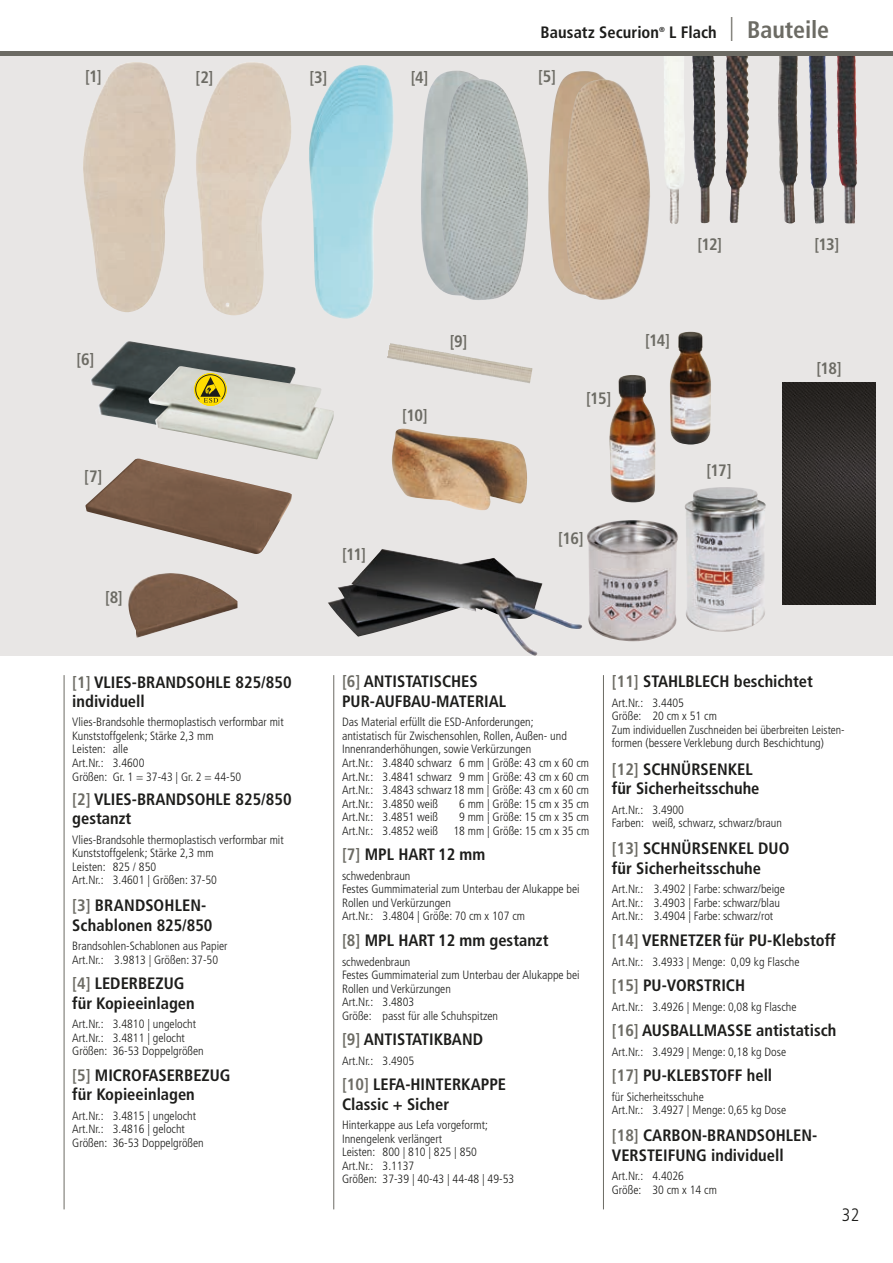
<style>
.page{position:relative;width:893px;height:1263px;background:#fff}
.page>*{position:absolute;margin:0;border:0;box-sizing:border-box;transform-origin:0 0}
.t1{font:700 condensed 24px "Frutiger LT";letter-spacing:-.005em;color:#6c6b64}
.t2{font:300 condensed 18px "Frutiger LT";color:#1d1d1b}
.t3{font:700 condensed 16.5px/19.5px "Frutiger LT";color:#1d1d1b}
.t4{font:700 condensed 16.5px "Frutiger LT";letter-spacing:-.045em;color:#6c6b64}
.t5{font:300 condensed 12px/13.5px "Frutiger LT";color:#1d1d1b}
.t6{font:700 condensed 7.2px "Frutiger LT";color:#1d1d1b}
.s1{font-size:16.5px;color:#1d1d1b}
.s2{font-weight:300}
.s3{color:#6c6b64}
</style>
<div class="page">
<div style="left:0;top:51px;width:893px;height:605px;background:#e8e6e5"></div>
<img style="left:783px;top:383px;width:92px;height:221px">
<img style="left:83px;top:62px;width:93px;height:250px">
<img style="left:196px;top:62px;width:95px;height:253px">
<img style="left:389px;top:358px;width:144px;height:25px">
<img style="left:392px;top:429px;width:135px;height:81px">
<img style="left:328px;top:549px;width:254px;height:107px">
<img style="left:670px;top:332px;width:41px;height:112px">
<img style="left:309px;top:65px;width:85px;height:254px">
<img style="left:421px;top:71px;width:58px;height:220px">
<img style="left:442px;top:79px;width:87px;height:221px">
<img style="left:548px;top:71px;width:57px;height:215px">
<img style="left:565px;top:79px;width:85px;height:221px">
<img style="left:91px;top:341px;width:195px;height:82px">
<img style="left:85px;top:459px;width:207px;height:95px">
<img style="left:128px;top:573px;width:109px;height:65px">
<img style="left:148px;top:366px;width:186px;height:93px">
<hr style="left:333px;top:675px;width:1px;height:534px;background:#6c6b64">
<hr style="left:603px;top:675px;width:1px;height:534px;background:#6c6b64">
<hr style="left:64px;top:675px;width:1px;height:534px;background:#6c6b64">
<div style="left:194px;top:373px;width:33px;height:33px;background:#fd0;border-radius:50%"></div>
<svg style="left:195px;top:374px;width:31px;height:29px"></svg>
<img style="left:587px;top:520px;width:91px;height:121px">
<img style="left:685px;top:487px;width:81px;height:145px">
<img style="left:609px;top:375px;width:47px;height:127px">
<img style="left:725px;top:55px;width:24px;height:168px">
<img style="left:692px;top:55px;width:24px;height:168px">
<img style="left:663px;top:55px;width:22px;height:169px">
<img style="left:778px;top:55px;width:20px;height:169px">
<img style="left:808px;top:55px;width:19px;height:169px">
<img style="left:836px;top:55px;width:21px;height:168px">
<hr style="left:0;top:51px;width:893px;height:4px;background:#6c6b64">
<h3 class="t3" style="left:540px;top:23px;width:120px">Bausatz Securion</h3>
<p class="t6" style="left:659px;top:25px;width:7px">®</p>
<h1 class="t1" style="left:669px;top:16px;width:161px"><span class="s1">L Flach</span> <span class="s2">|</span> Bauteile</h1>
<h3 class="t4" style="left:85px;top:66px;width:18px">[1]</h3>
<h3 class="t4" style="left:196px;top:67px;width:19px">[2]</h3>
<h3 class="t4" style="left:309px;top:67px;width:19px">[3]</h3>
<h3 class="t4" style="left:411px;top:67px;width:19px">[4]</h3>
<h3 class="t4" style="left:538px;top:66px;width:19px">[5]</h3>
<h3 class="t4" style="left:77px;top:350px;width:19px">[6]</h3>
<h3 class="t4" style="left:84px;top:467px;width:20px">[7]</h3>
<h3 class="t4" style="left:105px;top:588px;width:19px">[8]</h3>
<h3 class="t4" style="left:402px;top:406px;width:27px">[10]</h3>
<h3 class="t4" style="left:450px;top:332px;width:19px">[9]</h3>
<h3 class="t4" style="left:342px;top:545px;width:26px">[11]</h3>
<h3 class="t4" style="left:586px;top:389px;width:27px">[15]</h3>
<h3 class="t4" style="left:558px;top:528px;width:27px">[16]</h3>
<h3 class="t4" style="left:697px;top:235px;width:26px">[12]</h3>
<h3 class="t4" style="left:814px;top:235px;width:26px">[13]</h3>
<h3 class="t4" style="left:645px;top:330px;width:27px">[14]</h3>
<h3 class="t4" style="left:816px;top:358px;width:27px">[18]</h3>
<h3 class="t4" style="left:707px;top:460px;width:27px">[17]</h3>
<h3 class="t3" style="left:72px;top:672px;width:221px"><span class="s3">[1]</span> VLIES-BRANDSOHLE 825/850 individuell</h3>
<p class="t5" style="left:72px;top:716px;width:213px">Vlies-Brandsohle thermoplastisch verformbar mit<br>Kunststoffgelenk; Stärke 2,3 mm<br>Leisten: alle<br>Art.Nr.: 3.4600<br>Größen: Gr. 1 = 37-43 | Gr. 2 = 44-50</p>
<h3 class="t3" style="left:72px;top:789px;width:221px"><span class="s3">[2]</span> VLIES-BRANDSOHLE 825/850 gestanzt</h3>
<p class="t5" style="left:72px;top:833px;width:213px">Vlies-Brandsohle thermoplastisch verformbar mit Kunststoffgelenk; Stärke 2,3 mm<br>Leisten: 825 / 850<br>Art.Nr.: 3.4601 | Größen: 37-50</p>
<h3 class="t3" style="left:72px;top:895px;width:142px"><span class="s3">[3]</span> BRANDSOHLEN-<br>Schablonen 825/850</h3>
<p class="t5" style="left:72px;top:939px;width:157px">Brandsohlen-Schablonen aus Papier<br>Art.Nr.: 3.9813 | Größen: 37-50</p>
<h3 class="t3" style="left:72px;top:973px;width:124px"><span class="s3">[4]</span> LEDERBEZUG für Kopieeinlagen</h3>
<p class="t5" style="left:72px;top:1017px;width:133px">Art.Nr.: 3.4810 | ungelocht<br>Art.Nr.: 3.4811 | gelocht<br>Größen: 36-53 Doppelgrößen</p>
<h3 class="t3" style="left:72px;top:1065px;width:160px"><span class="s3">[5]</span> MICROFASERBEZUG für Kopieeinlagen</h3>
<p class="t5" style="left:72px;top:1109px;width:133px">Art.Nr.: 3.4815 | ungelocht<br>Art.Nr.: 3.4816 | gelocht<br>Größen: 36-53 Doppelgrößen</p>
<h3 class="t3" style="left:342px;top:672px;width:166px"><span class="s3">[6]</span> ANTISTATISCHES<br>PUR-AUFBAU-MATERIAL</h3>
<p class="t5" style="left:342px;top:716px;width:249px">Das Material erfüllt die ESD-Anforderungen;<br>antistatisch für Zwischensohlen, Rollen, Außen- und Innenranderhöhungen, sowie Verkürzungen<br>Art.Nr.: 3.4840 schwarz 6 mm | Größe: 43 cm x 60 cm Art.Nr.: 3.4841 schwarz 9 mm | Größe: 43 cm x 60 cm Art.Nr.: 3.4843 schwarz 18 mm | Größe: 43 cm x 60 cm Art.Nr.: 3.4850 weiß</p>
<p class="t5" style="left:459px;top:797px;width:132px">6 mm | Größe: 15 cm x 35 cm</p>
<p class="t5" style="left:342px;top:810px;width:97px">Art.Nr.: 3.4851 weiß</p>
<p class="t5" style="left:459px;top:810px;width:132px">9 mm | Größe: 15 cm x 35 cm</p>
<p class="t5" style="left:342px;top:824px;width:97px">Art.Nr.: 3.4852 weiß</p>
<p class="t5" style="left:453px;top:824px;width:137px">18 mm | Größe: 15 cm x 35 cm</p>
<h3 class="t3" style="left:342px;top:845px;width:145px"><span class="s3">[7]</span> MPL HART 12 mm</h3>
<p class="t5" style="left:342px;top:869px;width:239px">schwedenbraun<br>Festes Gummimaterial zum Unterbau der Alukappe bei<br>Rollen und Verkürzungen<br>Art.Nr.: 3.4804 | Größe: 70 cm x 107 cm</p>
<h3 class="t3" style="left:342px;top:931px;width:208px"><span class="s3">[8]</span> MPL HART 12 mm gestanzt</h3>
<p class="t5" style="left:342px;top:955px;width:239px">schwedenbraun<br>Festes Gummimaterial zum Unterbau der Alukappe bei<br>Rollen und Verkürzungen<br>Art.Nr.: 3.4803<br>Größe: passt für alle Schuhspitzen</p>
<h3 class="t3" style="left:342px;top:1030px;width:143px"><span class="s3">[9]</span> ANTISTATIKBAND</h3>
<p class="t5" style="left:342px;top:1054px;width:74px">Art.Nr.: 3.4905</p>
<h3 class="t3" style="left:342px;top:1075px;width:166px"><span class="s3">[10]</span> LEFA-HINTERKAPPE<br>Classic + Sicher</h3>
<p class="t5" style="left:342px;top:1118px;width:174px">Hinterkappe aus Lefa vorgeformt;<br>Innengelenk verlängert<br>Leisten: 800 | 810 | 825 | 850<br>Art.Nr.: 3.1137<br>Größen: 37-39 | 40-43 | 44-48 | 49-53</p>
<h3 class="t3" style="left:612px;top:672px;width:203px"><span class="s3">[11]</span> STAHLBLECH beschichtet</h3>
<p class="t5" style="left:612px;top:696px;width:233px">Art.Nr.: 3.4405<br>Größe: 20 cm x 51 cm<br>Zum individuellen Zuschneiden bei überbreiten Leisten&shy;formen (bessere Verklebung durch Beschichtung)</p>
<h3 class="t3" style="left:612px;top:759px;width:149px"><span class="s3">[12]</span> SCHNÜRSENKEL für Sicherheitsschuhe</h3>
<p class="t5" style="left:612px;top:803px;width:172px">Art.Nr.: 3.4900<br>Farben: weiß, schwarz, schwarz/braun</p>
<h3 class="t3" style="left:612px;top:839px;width:179px"><span class="s3">[13]</span> SCHNÜRSENKEL DUO für Sicherheitsschuhe</h3>
<p class="t5" style="left:612px;top:882px;width:174px">Art.Nr.: 3.4902 | Farbe: schwarz/beige<br>Art.Nr.: 3.4903 | Farbe: schwarz/blau<br>Art.Nr.: 3.4904 | Farbe: schwarz/rot</p>
<h3 class="t3" style="left:612px;top:931px;width:225px"><span class="s3">[14]</span> VERNETZER für PU-Klebstoff</h3>
<p class="t5" style="left:612px;top:955px;width:189px">Art.Nr.: 3.4933 | Menge: 0,09 kg Flasche</p>
<h3 class="t3" style="left:612px;top:976px;width:135px"><span class="s3">[15]</span> PU-VORSTRICH</h3>
<p class="t5" style="left:612px;top:1000px;width:186px">Art.Nr.: 3.4926 | Menge: 0,08 kg Flasche</p>
<h3 class="t3" style="left:612px;top:1021px;width:226px"><span class="s3">[16]</span> AUSBALLMASSE antistatisch</h3>
<p class="t5" style="left:612px;top:1045px;width:176px">Art.Nr.: 3.4929 | Menge: 0,18 kg Dose</p>
<h3 class="t3" style="left:612px;top:1066px;width:162px"><span class="s3">[17]</span> PU-KLEBSTOFF hell</h3>
<p class="t5" style="left:612px;top:1090px;width:176px">für Sicherheitsschuhe<br>Art.Nr.: 3.4927 | Menge: 0,65 kg Dose</p>
<h3 class="t3" style="left:612px;top:1126px;width:207px"><span class="s3">[18]</span> CARBON-BRANDSOHLEN-<br>VERSTEIFUNG individuell</h3>
<p class="t5" style="left:612px;top:1169px;width:107px">Art.Nr.: 4.4026<br>Größe: 30 cm x 14 cm</p>
<h2 class="t2" style="left:842px;top:1205px;width:19px">32</h2>
</div>
